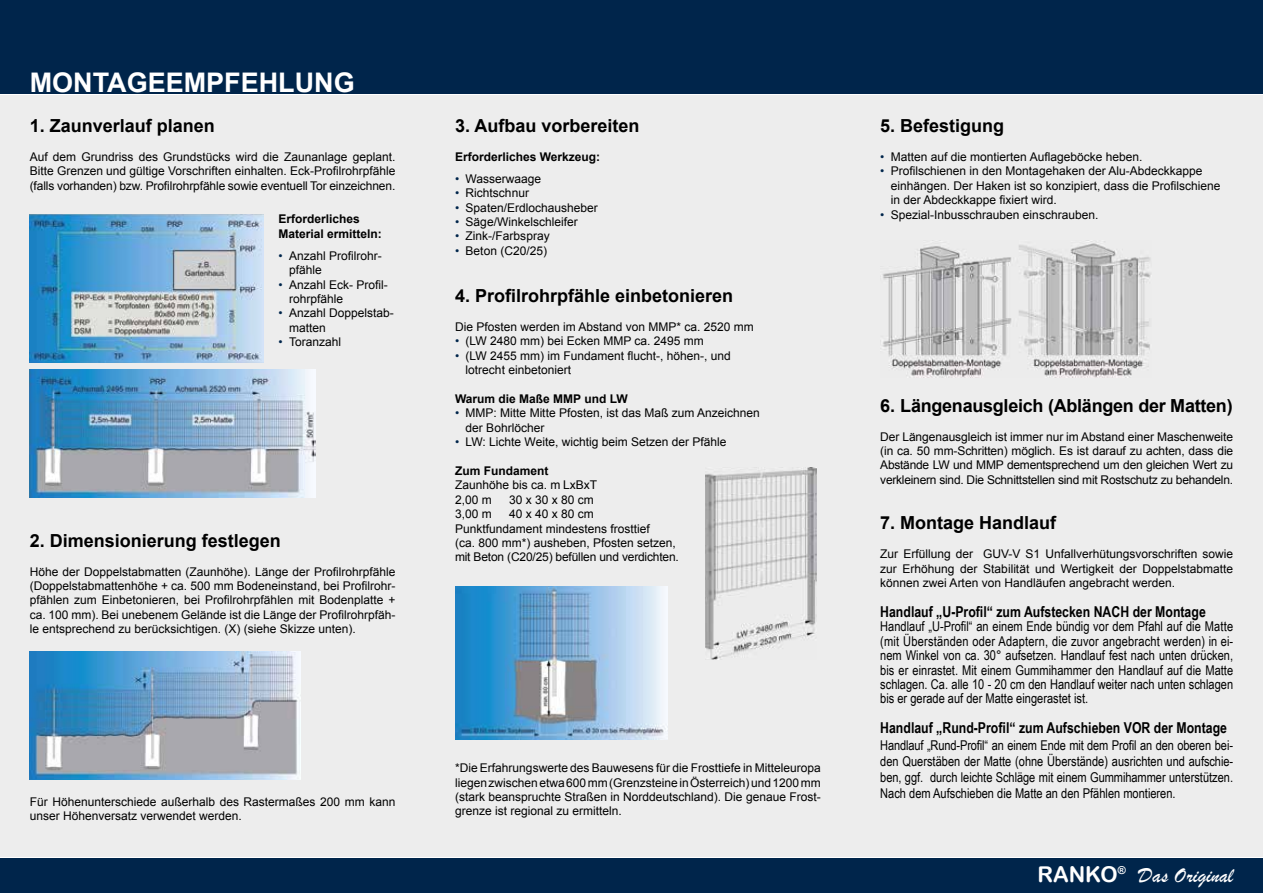
<style>
.page{position:relative;width:1263px;height:893px;background:#fff}
.page>*{position:absolute;margin:0;border:0;box-sizing:border-box;transform-origin:0 0}
.t1{font:700 27px "Arial";color:#fff}
.t2{font:21.75px "Brush Script";color:#fff}
.t3{font:700 18px "Arial";color:#000}
.t4{font:700 15px "Arial Narrow";color:#000}
.t5{font:13.5px/14.4px "Arial Narrow";color:#000;text-align:justify}
.t6{font:12px/14.4px "Arial";color:#000}
.t7{font:700 12px/14.4px "Arial";color:#000}
.s1{color:#00254b}
.s2{font-family:"Arial Rounded MT Bold"}
</style>
<div class="page">
<div style="left:0;top:96px;width:1263px;height:761px;background:#ededed"></div>
<div style="left:0;top:0;width:1263px;height:94px;background:#00254b"></div>
<div style="left:0;top:859px;width:1263px;height:34px;background:#00254b"></div>
<img style="left:30px;top:215px;width:234px;height:148px">
<img style="left:30px;top:370px;width:285px;height:127px">
<img style="left:30px;top:652px;width:271px;height:127px">
<img style="left:705px;top:468px;width:112px;height:191px">
<img style="left:455px;top:587px;width:212px;height:153px">
<img style="left:883px;top:240px;width:268px;height:137px">
<h1 class="t1" style="left:30px;top:64px;width:326px">MONTAGEEMPFEHLUNG</h1>
<h3 class="t3" style="left:30px;top:114px;width:187px">1. Zaunverlauf planen</h3>
<p class="t6" style="left:30px;top:150px;width:367px;text-align:justify">Auf dem Grundriss des Grundstücks wird die Zaunanlage geplant.<br>Bitte Grenzen und gültige Vorschriften einhalten. Eck-Profilrohrpfähle (falls vorhanden) bzw. Profilrohrpfähle sowie eventuell Tor einzeichnen.</p>
<p class="t7" style="left:279px;top:212px;width:105px">Erforderliches<br>Material ermitteln:</p>
<p class="t6" style="left:289px;top:248px;width:94px;text-indent:-11px"><span class="s1">•</span> Anzahl Profilrohr&shy;pfähle</p>
<p class="t6" style="left:289px;top:277px;width:100px;text-indent:-11px"><span class="s1">•</span> Anzahl Eck- Profil&shy;rohrpfähle</p>
<p class="t6" style="left:289px;top:306px;width:106px;text-indent:-11px"><span class="s1">•</span> Anzahl Doppelstab&shy;matten</p>
<p class="t6" style="left:279px;top:335px;width:64px"><span class="s1">•</span> Toranzahl</p>
<h3 class="t3" style="left:30px;top:528px;width:253px">2. Dimensionierung festlegen</h3>
<p class="t6" style="left:30px;top:564px;width:367px;text-align:justify">Höhe der Doppelstabmatten (Zaunhöhe). Länge der Profilrohrpfähle (Doppelstabmattenhöhe + ca. 500 mm Bodeneinstand, bei Profilrohr&shy;pfählen zum Einbetonieren, bei Profilrohrpfählen mit Bodenplatte + ca. 100 mm). Bei unebenem Gelände ist die Länge der Profilrohrpfäh&shy;le entsprechend zu berücksichtigen. (X) (siehe Skizze unten).</p>
<p class="t6" style="left:30px;top:795px;width:367px">Für Höhenunterschiede außerhalb des Rastermaßes 200 mm kann unser Höhenversatz verwendet werden.</p>
<h3 class="t3" style="left:455px;top:114px;width:186px">3. Aufbau vorbereiten</h3>
<p class="t7" style="left:455px;top:150px;width:147px">Erforderliches Werkzeug:</p>
<p class="t6" style="left:455px;top:172px;width:88px"><span class="s1">•</span> Wasserwaage</p>
<p class="t6" style="left:455px;top:186px;width:75px"><span class="s1">•</span> Richtschnur</p>
<p class="t6" style="left:455px;top:200px;width:144px"><span class="s1">•</span> Spaten/Erdlochausheber</p>
<p class="t6" style="left:455px;top:215px;width:124px"><span class="s1">•</span> Säge/Winkelschleifer</p>
<p class="t6" style="left:455px;top:229px;width:96px"><span class="s1">•</span> Zink-/Farbspray</p>
<p class="t6" style="left:455px;top:244px;width:94px"><span class="s1">•</span> Beton (C20/25)</p>
<h3 class="t3" style="left:455px;top:284px;width:280px">4. Profilrohrpfähle einbetonieren</h3>
<p class="t6" style="left:455px;top:320px;width:300px">Die Pfosten werden im Abstand von MMP* ca. 2520 mm</p>
<p class="t6" style="left:455px;top:334px;width:250px"><span class="s1">•</span> (LW 2480 mm) bei Ecken MMP ca. 2495 mm</p>
<p class="t6" style="left:466px;top:349px;width:267px;text-indent:-11px"><span class="s1">•</span> (LW 2455 mm) im Fundament flucht-, höhen-, und lotrecht einbetoniert</p>
<p class="t7" style="left:455px;top:392px;width:174px">Warum die Maße MMP und LW</p>
<p class="t6" style="left:466px;top:406px;width:296px;text-indent:-11px"><span class="s1">•</span> MMP: Mitte Mitte Pfosten, ist das Maß zum Anzeichnen der Bohrlöcher</p>
<p class="t6" style="left:455px;top:435px;width:273px"><span class="s1">•</span> LW: Lichte Weite, wichtig beim Setzen der Pfähle</p>
<p class="t7" style="left:455px;top:464px;width:95px">Zum Fundament</p>
<p class="t6" style="left:455px;top:478px;width:144px">Zaunhöhe bis ca. m LxBxT<br>2,00 m</p>
<p class="t6" style="left:509px;top:493px;width:86px">30 x 30 x 80 cm</p>
<p class="t6" style="left:455px;top:507px;width:38px">3,00 m</p>
<p class="t6" style="left:455px;top:507px;width:225px;text-indent:54px">40 x 40 x 80 cm Punktfundament mindestens frosttief<br>(ca. 800 mm*) ausheben, Pfosten setzen, mit Beton (C20/25) befüllen und verdichten.</p>
<p class="t6" style="left:455px;top:761px;width:367px;text-align:justify">*Die Erfahrungswerte des Bauwesens für die Frosttiefe in Mitteleuropa liegen zwischen etwa 600 mm (Grenzsteine in Österreich) und 1200 mm (stark beanspruchte Straßen in Norddeutschland). Die genaue Frost&shy;grenze ist regional zu ermitteln.</p>
<h3 class="t3" style="left:880px;top:114px;width:126px">5. Befestigung</h3>
<p class="t6" style="left:880px;top:150px;width:264px"><span class="s1">•</span> Matten auf die montierten Auflageböcke heben.</p>
<p class="t6" style="left:891px;top:164px;width:331px;text-indent:-11px"><span class="s1">•</span> Profilschienen in den Montagehaken der Alu-Abdeckkappe einhängen. Der Haken ist so konzipiert, dass die Profilschiene in der Abdeckkappe fixiert wird.</p>
<p class="t6" style="left:880px;top:207px;width:220px"><span class="s1">•</span> Spezial-Inbusschrauben einschrauben.</p>
<h3 class="t3" style="left:880px;top:393px;width:354px">6. Längenausgleich (Ablängen der Matten)</h3>
<p class="t6" style="left:880px;top:429px;width:354px;text-align:justify">Der Längenausgleich ist immer nur im Abstand einer Maschenweite (in ca. 50 mm-Schritten) möglich. Es ist darauf zu achten, dass die Abstände LW und MMP dementsprechend um den gleichen Wert zu verkleinern sind. Die Schnittstellen sind mit Rostschutz zu behandeln.</p>
<h3 class="t3" style="left:880px;top:511px;width:178px">7. Montage Handlauf</h3>
<p class="t6" style="left:880px;top:547px;width:354px;text-align:justify">Zur Erfüllung der GUV-V S1 Unfallverhütungsvorschriften sowie zur Erhöhung der Stabilität und Wertigkeit der Doppelstabmatte können zwei Arten von Handläufen angebracht werden.</p>
<p class="t4" style="left:880px;top:600px;width:327px">Handlauf „U-Profil“ zum Aufstecken NACH der Montage</p>
<p class="t5" style="left:880px;top:619px;width:354px">Handlauf „U-Profil“ an einem Ende bündig vor dem Pfahl auf die Matte (mit Überständen oder Adaptern, die zuvor angebracht werden) in ei&shy;nem Winkel von ca. 30° aufsetzen. Handlauf fest nach unten drücken, bis er einrastet. Mit einem Gummihammer den Handlauf auf die Matte schlagen. Ca. alle 10 - 20 cm den Handlauf weiter nach unten schlagen bis er gerade auf der Matte eingerastet ist.</p>
<p class="t4" style="left:880px;top:717px;width:348px">Handlauf „Rund-Profil“ zum Aufschieben VOR der Montage</p>
<p class="t5" style="left:880px;top:736px;width:354px;line-height:16.2px">Handlauf „Rund-Profil“ an einem Ende mit dem Profil an den oberen bei&shy;den Querstäben der Matte (ohne Überstände) ausrichten und aufschie&shy;ben, ggf. durch leichte Schläge mit einem Gummihammer unterstützen.<br>Nach dem Aufschieben die Matte an den Pfählen montieren.</p>
<h2 class="t2" style="left:1037px;top:861px;width:197px"><span class="s2">RANKO</span><sup>®</sup> Das Original</h2>
</div>
